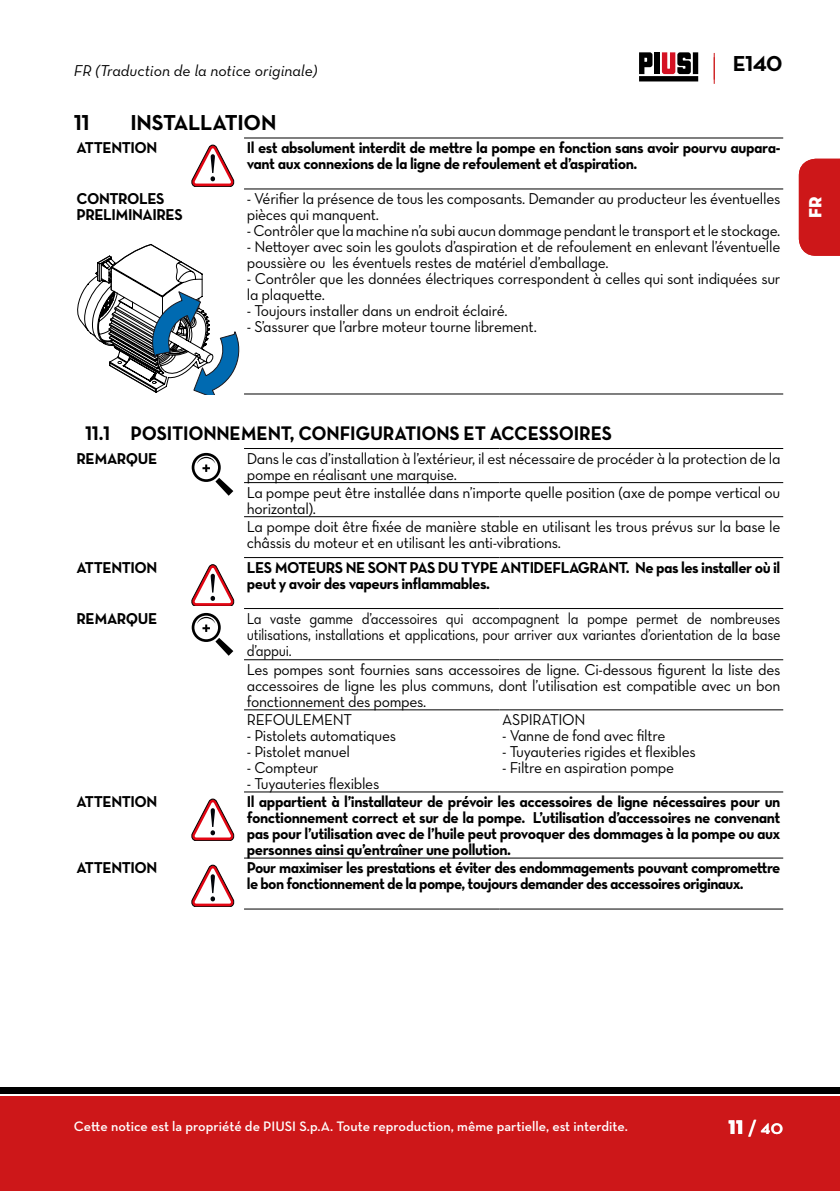
<style>
.page{position:relative;width:840px;height:1191px;background:#fff}
.page>*{position:absolute;margin:0;border:0;box-sizing:border-box;transform-origin:0 0}
.FR-TITOLI{font:22px "Neutraface Text Bold Alt";letter-spacing:-.01em;color:#000}
.FR-SOTTOTITOLI{font:20px "Neutraface Text Bold Alt";letter-spacing:-.01em;color:#000;scale:.95 1}
.t1{font:700 20px "Neutraface Display";color:#fff}
.t2{font:18px "Neutraface Display Titling";color:#fff}
.FR-TESTO_NORMALE{font:16px/16px "Neutraface Text Book Alt";letter-spacing:-.02em;color:#000}
.FR-NOTE_DI_ATTENZIONE{font:16px/16px "Neutraface Text Bold Alt";letter-spacing:-.03em;color:#000}
.FR-TESTO_NORMALE-2{font:16px/16px "Neutraface Text Book Alt";letter-spacing:-.02em;color:#000;text-align:justify;scale:.9 1}
.FR-NOTE_DI_ATTENZIONE-2{font:16px/16px "Neutraface Text Bold Alt";letter-spacing:-.03em;color:#000;scale:.96 1}
.t3{font:16px "Neutraface Text Book Italic Alt";color:#000}
.t4{font:600 14px "Neutraface Text";color:#fff}
.s1{font-family:"Neutraface Display Titling";font-weight:400}
</style>
<div class="page">
<div style="left:0;top:1096px;width:839px;height:95px;background:#cd1719"></div>
<div style="left:0;top:1087px;width:839px;height:6px;background:#000"></div>
<div style="left:798px;top:159px;width:41px;height:97px;background:#cd1719"></div>
<hr style="left:244px;top:138px;width:538px;height:1px;background:#000">
<hr style="left:244px;top:189px;width:538px;height:1px;background:#000">
<hr style="left:244px;top:394px;width:538px;height:1px;background:#000">
<svg style="left:191px;top:145px;width:43px;height:41px"></svg>
<svg style="left:77px;top:244px;width:163px;height:150px"></svg>
<hr style="left:244px;top:448px;width:255px;height:1px;background:#000">
<hr style="left:499px;top:448px;width:283px;height:1px;background:#000">
<hr style="left:244px;top:482px;width:255px;height:1px;background:#000">
<hr style="left:499px;top:482px;width:283px;height:1px;background:#000">
<hr style="left:244px;top:516px;width:255px;height:1px;background:#000">
<hr style="left:499px;top:516px;width:283px;height:1px;background:#000">
<hr style="left:244px;top:557px;width:255px;height:1px;background:#000">
<hr style="left:499px;top:557px;width:283px;height:1px;background:#000">
<hr style="left:244px;top:608px;width:255px;height:1px;background:#000">
<hr style="left:499px;top:608px;width:283px;height:1px;background:#000">
<hr style="left:244px;top:659px;width:255px;height:1px;background:#000">
<hr style="left:499px;top:659px;width:283px;height:1px;background:#000">
<hr style="left:244px;top:709px;width:255px;height:1px;background:#000">
<hr style="left:499px;top:709px;width:283px;height:1px;background:#000">
<hr style="left:244px;top:791px;width:255px;height:1px;background:#000">
<hr style="left:499px;top:791px;width:283px;height:1px;background:#000">
<hr style="left:244px;top:857px;width:255px;height:1px;background:#000">
<hr style="left:499px;top:857px;width:283px;height:1px;background:#000">
<hr style="left:244px;top:908px;width:255px;height:1px;background:#000">
<hr style="left:499px;top:908px;width:283px;height:1px;background:#000">
<svg style="left:191px;top:453px;width:42px;height:43px"></svg>
<svg style="left:191px;top:564px;width:43px;height:42px"></svg>
<svg style="left:191px;top:613px;width:42px;height:43px"></svg>
<svg style="left:191px;top:798px;width:43px;height:42px"></svg>
<svg style="left:191px;top:865px;width:43px;height:41px"></svg>
<svg style="left:639px;top:52px;width:58px;height:29px"></svg>
<div style="left:654px;top:52px;width:5px;height:22px;background:#000"></div>
<svg style="left:713px;top:53px;width:1px;height:31px"></svg>
<h1 class="FR-TITOLI" style="left:732px;top:49px;width:51px">E140</h1>
<p class="t3" style="left:74px;top:61px;width:245px">FR (Traduction de la notice originale)</p>
<p class="FR-TITOLI" style="left:74px;top:108px;width:17px">11</p>
<p class="FR-TITOLI" style="left:130px;top:108px;width:147px">INSTALLATION</p>
<p class="FR-NOTE_DI_ATTENZIONE" style="left:77px;top:140px;width:82px">ATTENTION</p>
<p class="FR-NOTE_DI_ATTENZIONE" style="left:247px;top:140px;width:534px">Il est absolument interdit de mettre la pompe en fonction sans avoir pourvu aupara&shy;vant aux connexions de la ligne de refoulement et d’aspiration.</p>
<p class="FR-NOTE_DI_ATTENZIONE" style="left:77px;top:191px;width:89px">CONTROLES</p>
<p class="FR-NOTE_DI_ATTENZIONE" style="left:77px;top:207px;width:107px">PRELIMINAIRES</p>
<p class="FR-TESTO_NORMALE" style="left:247px;top:191px;width:534px">- Vérifier la présence de tous les composants. Demander au producteur les éventuelles pièces qui manquent.</p>
<p class="FR-TESTO_NORMALE" style="left:247px;top:223px;width:534px">- Contrôler que la machine n’a subi aucun dommage pendant le transport et le stockage.</p>
<p class="FR-TESTO_NORMALE" style="left:247px;top:239px;width:534px">- Nettoyer avec soin les goulots d’aspiration et de refoulement en enlevant l’éventuelle poussière ou les éventuels restes de matériel d’emballage.</p>
<p class="FR-TESTO_NORMALE" style="left:247px;top:271px;width:535px">- Contrôler que les données électriques correspondent à celles qui sont indiquées sur la plaquette.</p>
<p class="FR-TESTO_NORMALE" style="left:247px;top:303px;width:262px">- Toujours installer dans un endroit éclairé.</p>
<p class="FR-TESTO_NORMALE" style="left:247px;top:319px;width:291px">- S’assurer que l’arbre moteur tourne librement.</p>
<p class="t2" style="left:803px;top:219px;width:25px;rotate:-90deg">EN</p>
<p class="t2" style="left:803px;top:218px;width:23px;rotate:-90deg">FR</p>
<p class="FR-SOTTOTITOLI" style="left:85px;top:420px;width:556px">11.1 POSITIONNEMENT, CONFIGURATIONS ET ACCESSOIRES</p>
<p class="FR-NOTE_DI_ATTENZIONE" style="left:77px;top:450px;width:82px">REMARQUE</p>
<p class="FR-TESTO_NORMALE" style="left:247px;top:450px;width:535px">Dans le cas d’installation à l’extérieur, il est nécessaire de procéder à la protection de la pompe en réalisant une marquise.</p>
<p class="FR-TESTO_NORMALE" style="left:247px;top:484px;width:534px">La pompe peut être installée dans n’importe quelle position (axe de pompe vertical ou horizontal).</p>
<p class="FR-TESTO_NORMALE" style="left:247px;top:518px;width:535px">La pompe doit être fixée de manière stable en utilisant les trous prévus sur la base le châssis du moteur et en utilisant les anti-vibrations.</p>
<p class="FR-NOTE_DI_ATTENZIONE" style="left:77px;top:559px;width:82px">ATTENTION</p>
<p class="FR-NOTE_DI_ATTENZIONE" style="left:247px;top:559px;width:534px">LES MOTEURS NE SONT PAS DU TYPE ANTIDEFLAGRANT. Ne pas les installer où il peut y avoir des vapeurs inflammables.</p>
<p class="FR-NOTE_DI_ATTENZIONE" style="left:77px;top:610px;width:82px">REMARQUE</p>
<p class="FR-TESTO_NORMALE-2" style="left:247px;top:610px;width:594px">La vaste gamme d’accessoires qui accompagnent la pompe permet de nombreuses utilisations, installations et applications, pour arriver aux variantes d’orientation de la base d’appui.</p>
<p class="FR-TESTO_NORMALE" style="left:247px;top:661px;width:535px;text-align:justify">Les pompes sont fournies sans accessoires de ligne. Ci-dessous figurent la liste des accessoires de ligne les plus communs, dont l’utilisation est compatible avec un bon fonctionnement des pompes.</p>
<p class="FR-TESTO_NORMALE" style="left:247px;top:711px;width:107px">REFOULEMENT</p>
<p class="FR-TESTO_NORMALE" style="left:247px;top:727px;width:151px">- Pistolets automatiques</p>
<p class="FR-TESTO_NORMALE" style="left:247px;top:743px;width:105px">- Pistolet manuel</p>
<p class="FR-TESTO_NORMALE" style="left:247px;top:759px;width:73px">- Compteur</p>
<p class="FR-TESTO_NORMALE" style="left:247px;top:775px;width:134px">- Tuyauteries flexibles</p>
<p class="FR-TESTO_NORMALE" style="left:502px;top:711px;width:85px">ASPIRATION</p>
<p class="FR-TESTO_NORMALE" style="left:502px;top:727px;width:164px">- Vanne de fond avec filtre</p>
<p class="FR-TESTO_NORMALE" style="left:502px;top:743px;width:195px">- Tuyauteries rigides et flexibles</p>
<p class="FR-TESTO_NORMALE" style="left:502px;top:759px;width:173px">- Filtre en aspiration pompe</p>
<p class="FR-NOTE_DI_ATTENZIONE" style="left:77px;top:793px;width:82px">ATTENTION</p>
<p class="FR-NOTE_DI_ATTENZIONE" style="left:247px;top:793px;width:535px;text-align:justify">Il appartient à l’installateur de prévoir les accessoires de ligne nécessaires pour un fonctionnement correct et sur de la pompe. L’utilisation d’accessoires ne convenant pas pour l’utilisation avec de l’huile peut provoquer des dommages à la pompe ou aux personnes ainsi qu’entraîner une pollution.</p>
<p class="FR-NOTE_DI_ATTENZIONE" style="left:77px;top:859px;width:82px">ATTENTION</p>
<p class="FR-NOTE_DI_ATTENZIONE-2" style="left:247px;top:859px;width:557px">Pour maximiser les prestations et éviter des endommagements pouvant compromettre le bon fonctionnement de la pompe, toujours demander des accessoires originaux.</p>
<p class="t4" style="left:74px;top:1117px;width:555px">Cette notice est la propriété de PIUSI S.p.A. Toute reproduction, même partielle, est interdite.</p>
<p class="t1" style="left:728px;top:1116px;width:56px"><span class="s1">11</span> / 40</p>
</div>
